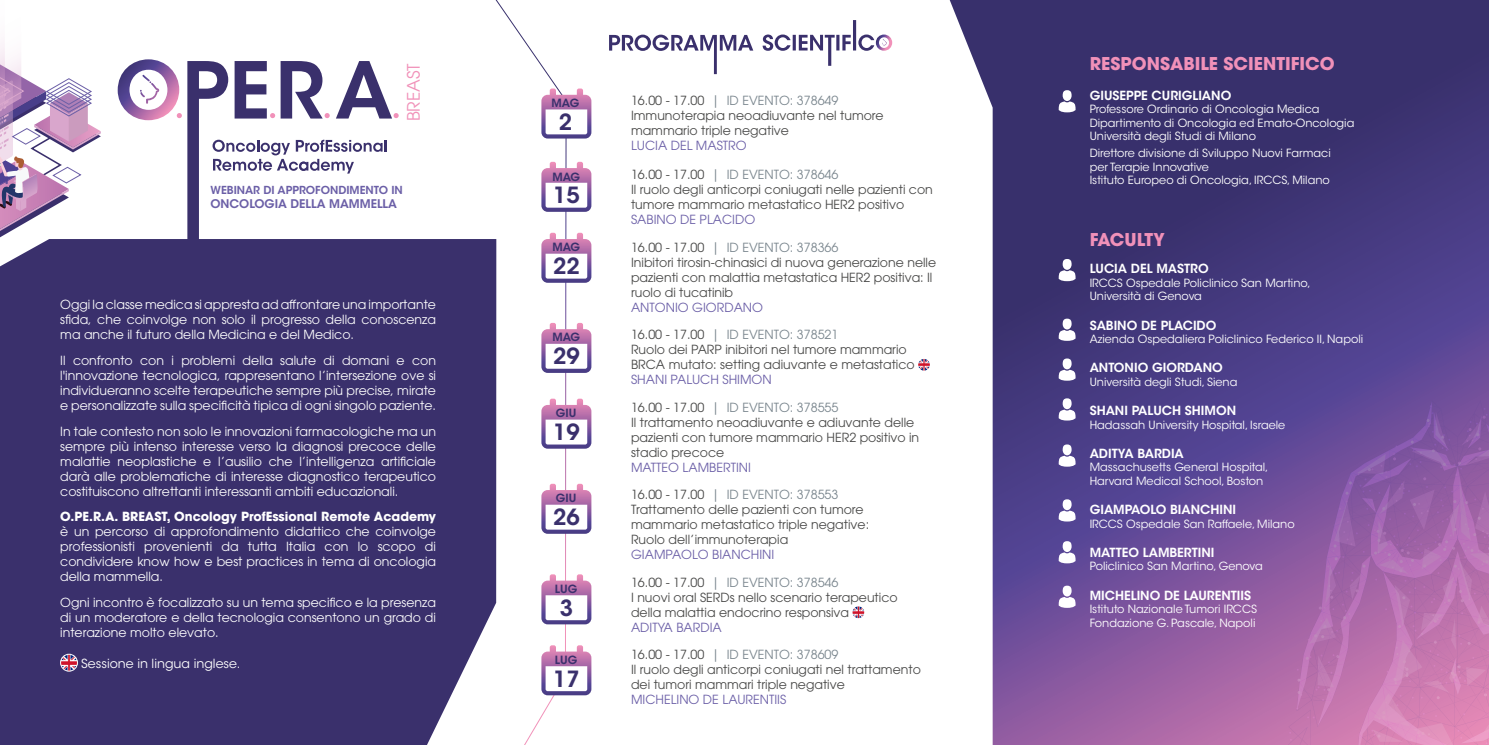
<style>
.page{position:relative;width:1489px;height:745px;background:#fff}
.page>*{position:absolute;margin:0;border:0;box-sizing:border-box;transform-origin:0 0}
.t1{font:600 22.12px "ITC Avant Garde Std";color:#3a306c}
.t2{font:700 17.5px "ITC Avant Garde Pro";color:#f191b9}
.t3{font:700 17.5px "ITC Avant Garde Pro";letter-spacing:-.025em;color:#f191b9}
.t4{font:17.12px "Avant Garde";color:#f191b9}
.t5{font:12.5px/15px "ITC Avant Garde Pro";color:#fff;text-align:justify}
.t6{font:12.5px/15px "ITC Avant Garde Pro";color:#474746}
.t7{font:12.5px/27.4px "ITC Avant Garde Pro";color:#6b5fa7}
.t8{font:600 12.5px "ITC Avant Garde Std";color:#fff}
.t9{font:12.5px/27.4px "ITC Avant Garde Pro";color:#79858d}
.t10{font:700 12.5px "ITC Avant Garde Std";color:#fff}
.t11{font:12.5px "ITC Avant Garde Std";color:#fff}
.t12{font:600 11.88px "ITC Avant Garde Std";color:#6b5fa7}
.t13{font:11.25px/13.5px "ITC Avant Garde Std";color:#fff}
.t14{font:600 11.25px "ITC Avant Garde Std";color:#3a306c}
.t15{font:600 11px "ITC Avant Garde Std";color:#6b5fa7}
.s1{font-family:"ITC Avant Garde Pro"}
.s2{color:#79858d}
.s3{color:#6b5fa7}
.s4{color:#474746}
</style>
<div class="page">
<div style="left:0;top:239px;width:488px;height:505px;background:#3a306c"></div>
<svg style="left:488px;top:0;width:78px;height:744px"></svg>
<svg style="left:949px;top:0;width:539px;height:744px;background:#62518e"></svg>
<svg style="left:0;top:42px;width:101px;height:196px"></svg>
<img style="left:61px;top:653px;width:16px;height:17px;border-radius:8px">
<div style="left:60px;top:653px;width:18px;height:18px;border:1px solid #fff;border-radius:50%"></div>
<svg style="left:541px;top:398px;width:50px;height:50px"></svg>
<svg style="left:541px;top:574px;width:50px;height:50px"></svg>
<svg style="left:541px;top:483px;width:50px;height:50px"></svg>
<svg style="left:541px;top:645px;width:50px;height:49px"></svg>
<svg style="left:541px;top:162px;width:50px;height:50px"></svg>
<svg style="left:541px;top:232px;width:50px;height:50px"></svg>
<svg style="left:541px;top:88px;width:50px;height:50px"></svg>
<svg style="left:541px;top:323px;width:50px;height:49px"></svg>
<svg style="left:1058px;top:270px;width:17px;height:11px"></svg>
<div style="left:1062px;top:259px;width:9px;height:11px;background:#fff;border-radius:50%"></div>
<svg style="left:1058px;top:330px;width:17px;height:10px"></svg>
<div style="left:1062px;top:318px;width:9px;height:11px;background:#fff;border-radius:50%"></div>
<svg style="left:1058px;top:369px;width:17px;height:11px"></svg>
<div style="left:1062px;top:358px;width:9px;height:11px;background:#fff;border-radius:50%"></div>
<svg style="left:1058px;top:409px;width:17px;height:11px"></svg>
<div style="left:1062px;top:398px;width:9px;height:11px;background:#fff;border-radius:50%"></div>
<svg style="left:1058px;top:455px;width:17px;height:11px"></svg>
<div style="left:1062px;top:444px;width:9px;height:11px;background:#fff;border-radius:50%"></div>
<svg style="left:1058px;top:510px;width:17px;height:11px"></svg>
<div style="left:1062px;top:499px;width:9px;height:11px;background:#fff;border-radius:50%"></div>
<svg style="left:1058px;top:552px;width:17px;height:11px"></svg>
<div style="left:1062px;top:541px;width:9px;height:10px;background:#fff;border-radius:50%"></div>
<svg style="left:1058px;top:596px;width:17px;height:11px"></svg>
<div style="left:1062px;top:585px;width:9px;height:11px;background:#fff;border-radius:50%"></div>
<svg style="left:1058px;top:101px;width:17px;height:11px"></svg>
<div style="left:1062px;top:90px;width:9px;height:11px;background:#fff;border-radius:50%"></div>
<svg style="left:918px;top:359px;width:11px;height:11px"></svg>
<svg style="left:852px;top:606px;width:12px;height:11px"></svg>
<svg style="left:118px;top:59px;width:280px;height:184px"></svg>
<svg style="left:609px;top:35px;width:144px;height:39px"></svg>
<svg style="left:762px;top:20px;width:130px;height:46px"></svg>
<svg style="left:1285px;top:400px;width:204px;height:345px;background:#a267a9"></svg>
<h3 class="t4" style="left:403px;top:121px;width:60px;rotate:-90deg">BREAST</h3>
<p class="t15" style="left:210px;top:183px;width:194px">WEBINAR DI APPROFONDIMENTO IN</p>
<p class="t12" style="left:210px;top:196px;width:188px">ONCOLOGIA DELLA MAMMELLA</p>
<p class="t5" style="left:60px;top:297px;width:377px">Oggi la classe medica si appresta ad affrontare una importante sfida, che coinvolge non solo il progresso della conoscenza ma anche il futuro della Medicina e del Medico.</p>
<p class="t5" style="left:60px;top:352px;width:377px">Il confronto con i problemi della salute di domani e con l'innovazione tecnologica, rappresentano l’intersezione ove si individueranno scelte terapeutiche sempre più precise, mirate e personalizzate sulla specificità tipica di ogni singolo paziente.</p>
<p class="t5" style="left:60px;top:423px;width:377px">In tale contesto non solo le innovazioni farmacologiche ma un sempre più intenso interesse verso la diagnosi precoce delle malattie neoplastiche e l’ausilio che l’intelligenza artificiale darà alle problematiche di interesse diagnostico terapeutico costituiscono altrettanti interessanti ambiti educazionali.</p>
<p class="t10" style="left:60px;top:508px;width:377px"><span class="s1">O.PE.R.A. BREAST,</span> Oncology ProfEssional Remote Academy</p>
<p class="t5" style="left:60px;top:523px;width:377px">è un percorso di approfondimento didattico che coinvolge professionisti provenienti da tutta Italia con lo scopo di condividere know how e best practices in tema di oncologia della mammella.</p>
<p class="t5" style="left:60px;top:594px;width:377px">Ogni incontro è focalizzato su un tema specifico e la presenza di un moderatore e della tecnologia consentono un grado di interazione molto elevato.</p>
<p class="t11" style="left:81px;top:655px;width:161px">Sessione in lingua inglese.</p>
<p class="t14" style="left:551px;top:95px;width:29px">MAG</p>
<h1 class="t1" style="left:558px;top:108px;width:15px">2</h1>
<p class="t14" style="left:552px;top:169px;width:29px">MAG</p>
<h1 class="t1" style="left:553px;top:181px;width:28px">15</h1>
<p class="t14" style="left:552px;top:239px;width:29px">MAG</p>
<h1 class="t1" style="left:553px;top:252px;width:28px">22</h1>
<p class="t14" style="left:552px;top:329px;width:29px">MAG</p>
<h1 class="t1" style="left:553px;top:342px;width:28px">29</h1>
<p class="t14" style="left:556px;top:405px;width:22px">GIU</p>
<h1 class="t1" style="left:553px;top:417px;width:28px">19</h1>
<p class="t14" style="left:556px;top:490px;width:22px">GIU</p>
<h1 class="t1" style="left:553px;top:502px;width:28px">26</h1>
<p class="t14" style="left:554px;top:581px;width:24px">LUG</p>
<h1 class="t1" style="left:559px;top:593px;width:15px">3</h1>
<p class="t14" style="left:554px;top:652px;width:24px">LUG</p>
<h1 class="t1" style="left:553px;top:664px;width:28px">17</h1>
<p class="t6" style="left:631px;top:93px;width:254px">16.00 - 17.00 <span class="s2">| ID EVENTO: 378649<br></span>Immunoterapia neoadiuvante nel tumore mammario triple negative</p>
<p class="t7" style="left:631px;top:132px;width:117px">LUCIA DEL MASTRO</p>
<p class="t6" style="left:631px;top:167px;width:303px">16.00 - 17.00 <span class="s2">| ID EVENTO: 378646<br></span>Il ruolo degli anticorpi coniugati nelle pazienti con tumore mammario metastatico HER2 positivo</p>
<p class="t9" style="left:631px;top:206px;width:209px"><span class="s3">SABINO DE PLACIDO<br></span><span class="s4">16.00 - 17.00</span> | ID EVENTO: 378366</p>
<p class="t6" style="left:631px;top:254px;width:307px">Inibitori tirosin-chinasici di nuova generazione nelle pazienti con malattia metastatica HER2 positiva: Il ruolo di tucatinib</p>
<p class="t9" style="left:631px;top:293px;width:209px"><span class="s3">ANTONIO GIORDANO<br></span><span class="s4">16.00 - 17.00</span> | ID EVENTO: 378521</p>
<p class="t6" style="left:631px;top:342px;width:285px">Ruolo dei PARP inibitori nel tumore mammario<br>BRCA mutato: setting adiuvante e metastatico</p>
<p class="t7" style="left:631px;top:366px;width:209px">SHANI PALUCH SHIMON<br><span class="s4">16.00 - 17.00</span> <span class="s2">| ID EVENTO: 378555</span></p>
<p class="t6" style="left:631px;top:414px;width:290px">Il trattamento neoadiuvante e adiuvante delle pazienti con tumore mammario HER2 positivo in stadio precoce</p>
<p class="t7" style="left:631px;top:453px;width:209px">MATTEO LAMBERTINI<br><span class="s4">16.00 - 17.00</span> <span class="s2">| ID EVENTO: 378553</span></p>
<p class="t6" style="left:631px;top:502px;width:239px">Trattamento delle pazienti con tumore mammario metastatico triple negative:<br>Ruolo dell’immunoterapia</p>
<p class="t7" style="left:631px;top:540px;width:209px">GIAMPAOLO BIANCHINI<br><span class="s4">16.00 - 17.00</span> <span class="s2">| ID EVENTO: 378546</span></p>
<p class="t6" style="left:631px;top:589px;width:268px">I nuovi oral SERDs nello scenario terapeutico della malattia endocrino responsiva</p>
<p class="t9" style="left:631px;top:613px;width:209px"><span class="s3">ADITYA BARDIA<br></span><span class="s4">16.00 - 17.00</span> | ID EVENTO: 378609</p>
<p class="t6" style="left:631px;top:661px;width:291px">Il ruolo degli anticorpi coniugati nel trattamento dei tumori mammari triple negative</p>
<p class="t7" style="left:631px;top:685px;width:157px">MICHELINO DE LAURENTIIS</p>
<h2 class="t2" style="left:1089px;top:51px;width:246px">RESPONSABILE SCIENTIFICO</h2>
<p class="t8" style="left:1089px;top:87px;width:143px">GIUSEPPE CURIGLIANO</p>
<p class="t13" style="left:1089px;top:102px;width:266px">Professore Ordinario di Oncologia Medica<br>Dipartimento di Oncologia ed Emato-Oncologia<br>Università degli Studi di Milano</p>
<p class="t13" style="left:1089px;top:146px;width:242px">Direttore divisione di Sviluppo Nuovi Farmaci per Terapie Innovative<br>Istituto Europeo di Oncologia, IRCCS, Milano</p>
<h2 class="t3" style="left:1089px;top:227px;width:77px">FACULTY</h2>
<p class="t8" style="left:1089px;top:261px;width:120px">LUCIA DEL MASTRO</p>
<p class="t13" style="left:1089px;top:276px;width:223px">IRCCS Ospedale Policlinico San Martino,<br>Università di Genova</p>
<p class="t8" style="left:1089px;top:317px;width:128px">SABINO DE PLACIDO</p>
<p class="t13" style="left:1089px;top:332px;width:275px">Azienda Ospedaliera Policlinico Federico II, Napoli</p>
<p class="t8" style="left:1089px;top:359px;width:134px">ANTONIO GIORDANO</p>
<p class="t13" style="left:1089px;top:375px;width:149px">Università degli Studi, Siena</p>
<p class="t8" style="left:1089px;top:402px;width:148px">SHANI PALUCH SHIMON</p>
<p class="t13" style="left:1089px;top:417px;width:197px">Hadassah University Hospital, Israele</p>
<p class="t8" style="left:1089px;top:445px;width:96px">ADITYA BARDIA</p>
<p class="t13" style="left:1089px;top:460px;width:180px">Massachusetts General Hospital,<br>Harvard Medical School, Boston</p>
<p class="t8" style="left:1089px;top:501px;width:148px">GIAMPAOLO BIANCHINI</p>
<p class="t13" style="left:1089px;top:516px;width:206px">IRCCS Ospedale San Raffaele, Milano</p>
<p class="t8" style="left:1089px;top:544px;width:126px">MATTEO LAMBERTINI</p>
<p class="t13" style="left:1089px;top:559px;width:175px">Policlinico San Martino, Genova</p>
<p class="t8" style="left:1089px;top:586px;width:163px">MICHELINO DE LAURENTIIS</p>
<p class="t13" style="left:1089px;top:602px;width:169px">Istituto Nazionale Tumori IRCCS<br>Fondazione G. Pascale, Napoli</p>
</div>
